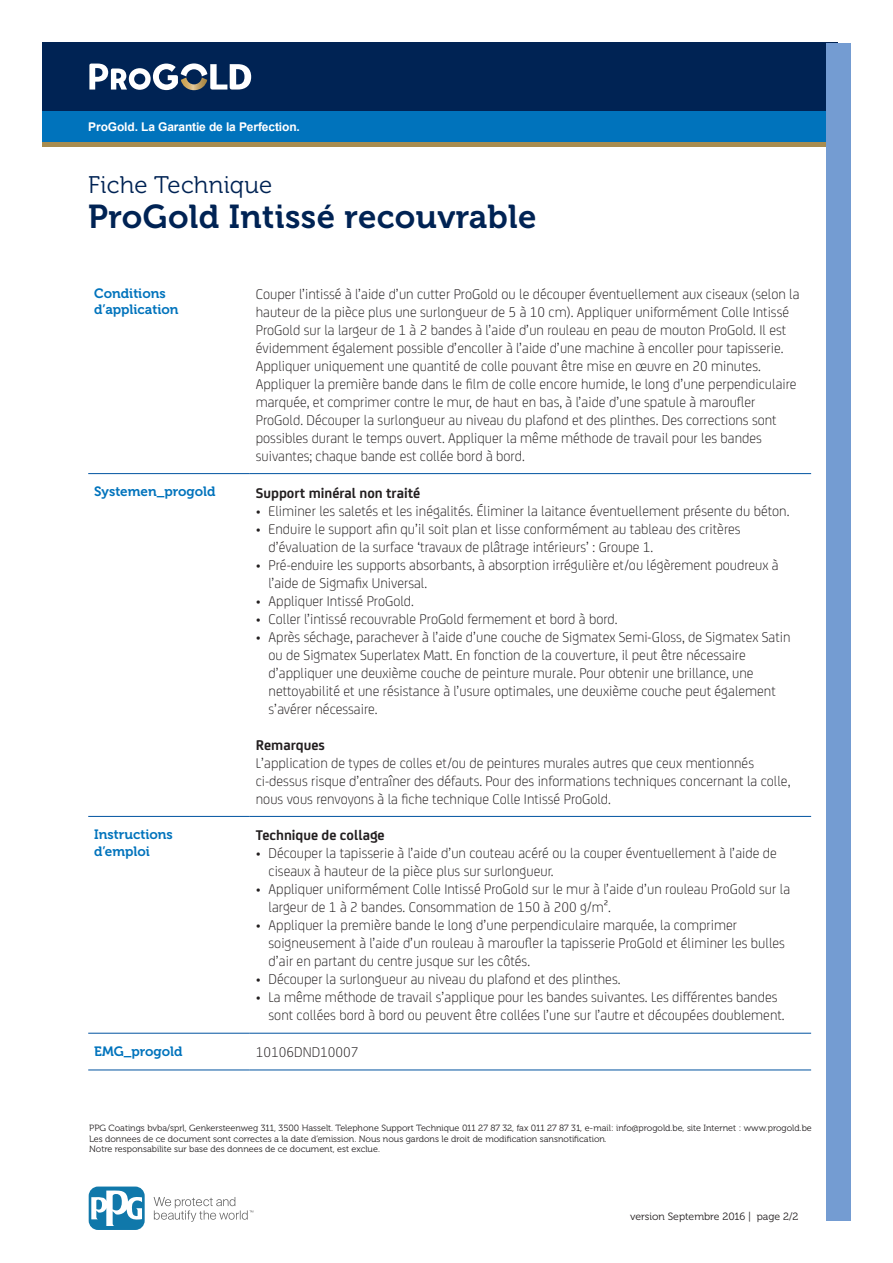
<style>
.page{position:relative;width:893px;height:1263px;background:#fff}
.page>*{position:absolute;margin:0;border:0;box-sizing:border-box;transform-origin:0 0}
.t1{font:33px "Museo 700";letter-spacing:.01em;color:#002354}
.t2{font:24px "Museo 300";letter-spacing:.01em;color:#002354}
.BODY{font:300 15px/18px "FS Joey";color:#231f20}
.BODY-2{font:700 15px "FS Joey";color:#231f20}
.KOP{font:13.5px/16.2px "Museo 700";color:#0073bc}
.t3{font:700 12px "Arial";letter-spacing:-.01em;color:#fff}
.t4{font:10.5px "Museo 300";color:#231f20}
.t5{font:9px/10.8px "Museo 300";color:#231f20}
.s1{font-weight:700}
</style>
<div class="page">
<div style="left:43px;top:43px;width:795px;height:69px;background:#002354"></div>
<div style="left:43px;top:112px;width:795px;height:34px;background:#0073bc"></div>
<hr style="left:43px;top:143px;width:795px;height:3px;background:#a88c4f">
<svg style="left:89px;top:63px;width:162px;height:27px"></svg>
<div style="left:825px;top:43px;width:25px;height:1177px;background:#749cd2"></div>
<svg style="left:154px;top:1197px;width:99px;height:25px"></svg>
<div style="left:89px;top:1187px;width:56px;height:43px;background:#1078aa;border-radius:9px"></div>
<svg style="left:91px;top:1189px;width:51px;height:37px"></svg>
<hr style="left:88px;top:473px;width:162px;height:1px;background:#0153a0">
<hr style="left:250px;top:473px;width:561px;height:1px;background:#0153a0">
<hr style="left:88px;top:816px;width:162px;height:1px;background:#0153a0">
<hr style="left:250px;top:816px;width:561px;height:1px;background:#0153a0">
<hr style="left:88px;top:1033px;width:162px;height:1px;background:#0153a0">
<hr style="left:250px;top:1033px;width:561px;height:1px;background:#0153a0">
<hr style="left:88px;top:1069px;width:162px;height:1px;background:#0153a0">
<hr style="left:250px;top:1069px;width:561px;height:1px;background:#0153a0">
<p class="t3" style="left:88px;top:118px;width:213px">ProGold. La Garantie de la Perfection.</p>
<h2 class="t2" style="left:88px;top:172px;width:186px">Fiche Technique</h2>
<h1 class="t1" style="left:88px;top:199px;width:450px">ProGold Intissé recouvrable</h1>
<p class="KOP" style="left:94px;top:285px;width:86px">Conditions d’application</p>
<p class="BODY" style="left:256px;top:284px;width:545px">Couper l’intissé à l’aide d’un cutter ProGold ou le découper éventuellement aux ciseaux (selon la hauteur de la pièce plus une surlongueur de 5 à 10 cm). Appliquer uniformément Colle Intissé ProGold sur la largeur de 1 à 2 bandes à l’aide d’un rouleau en peau de mouton ProGold. Il est évidemment également possible d’encoller à l’aide d’une machine à encoller pour tapisserie.<br>Appliquer uniquement une quantité de colle pouvant être mise en œuvre en 20 minutes.<br>Appliquer la première bande dans le film de colle encore humide, le long d’une perpendiculaire marquée, et comprimer contre le mur, de haut en bas, à l’aide d’une spatule à maroufler ProGold. Découper la surlongueur au niveau du plafond et des plinthes. Des corrections sont possibles durant le temps ouvert. Appliquer la même méthode de travail pour les bandes suivantes; chaque bande est collée bord à bord.</p>
<p class="KOP" style="left:94px;top:484px;width:123px">Systemen_progold</p>
<p class="BODY-2" style="left:256px;top:481px;width:166px">Support minéral non traité</p>
<p class="BODY" style="left:256px;top:501px;width:535px">• Eliminer les saletés et les inégalités. Éliminer la laitance éventuellement présente du béton.</p>
<p class="BODY" style="left:269px;top:519px;width:473px;text-indent:-13px">• Enduire le support afin qu’il soit plan et lisse conformément au tableau des critères d’évaluation de la surface ‘travaux de plâtrage intérieurs’ : Groupe 1.</p>
<p class="BODY" style="left:269px;top:555px;width:512px;text-indent:-13px">• Pré-enduire les supports absorbants, à absorption irrégulière et/ou légèrement poudreux à l’aide de Sigmafix Universal.</p>
<p class="BODY" style="left:256px;top:591px;width:160px">• Appliquer Intissé ProGold.</p>
<p class="BODY" style="left:256px;top:609px;width:363px">• Coller l’intissé recouvrable ProGold fermement et bord à bord.</p>
<p class="BODY" style="left:269px;top:627px;width:523px;text-indent:-13px">• Après séchage, parachever à l’aide d’une couche de Sigmatex Semi-Gloss, de Sigmatex Satin ou de Sigmatex Superlatex Matt. En fonction de la couverture, il peut être nécessaire d’appliquer une deuxième couche de peinture murale. Pour obtenir une brillance, une nettoyabilité et une résistance à l’usure optimales, une deuxième couche peut également s’avérer nécessaire.</p>
<p class="BODY" style="left:256px;top:735px;width:536px"><span class="s1">Remarques<br></span>L’application de types de colles et/ou de peintures murales autres que ceux mentionnés ci-dessus risque d’entraîner des défauts. Pour des informations techniques concernant la colle, nous vous renvoyons à la fiche technique Colle Intissé ProGold.</p>
<p class="KOP" style="left:94px;top:827px;width:80px">Instructions d’emploi</p>
<p class="BODY-2" style="left:256px;top:824px;width:130px">Technique de collage</p>
<p class="BODY" style="left:269px;top:843px;width:510px;text-indent:-13px">• Découper la tapisserie à l’aide d’un couteau acéré ou la couper éventuellement à l’aide de ciseaux à hauteur de la pièce plus sur surlongueur.</p>
<p class="BODY" style="left:269px;top:879px;width:523px;text-indent:-13px">• Appliquer uniformément Colle Intissé ProGold sur le mur à l’aide d’un rouleau ProGold sur la largeur de 1 à 2 bandes. Consommation de 150 à 200 g/m².</p>
<p class="BODY" style="left:269px;top:915px;width:518px;text-indent:-13px">• Appliquer la première bande le long d’une perpendiculaire marquée, la comprimer soigneusement à l’aide d’un rouleau à maroufler la tapisserie ProGold et éliminer les bulles d’air en partant du centre jusque sur les côtés.</p>
<p class="BODY" style="left:256px;top:969px;width:366px">• Découper la surlongueur au niveau du plafond et des plinthes.</p>
<p class="BODY" style="left:269px;top:987px;width:518px;text-indent:-13px">• La même méthode de travail s’applique pour les bandes suivantes. Les différentes bandes sont collées bord à bord ou peuvent être collées l’une sur l’autre et découpées doublement.</p>
<p class="KOP" style="left:94px;top:1043px;width:90px">EMG_progold</p>
<p class="BODY" style="left:256px;top:1042px;width:104px">10106DND10007</p>
<p class="t5" style="left:89px;top:1122px;width:724px">PPG Coatings bvba/sprl, Genkersteenweg 311, 3500 Hasselt. Telephone Support Technique 011 27 87 32, fax 011 27 87 31, e-mail: info@progold.be, site Internet : www.progold.be<br>Les donnees de ce document sont correctes a la date d’emission. Nous nous gardons le droit de modification sansnotification.<br>Notre responsabilite sur base des donnees de ce document, est exclue.</p>
<p class="t4" style="left:630px;top:1210px;width:170px">version Septembre 2016 | page 2/2</p>
</div>
